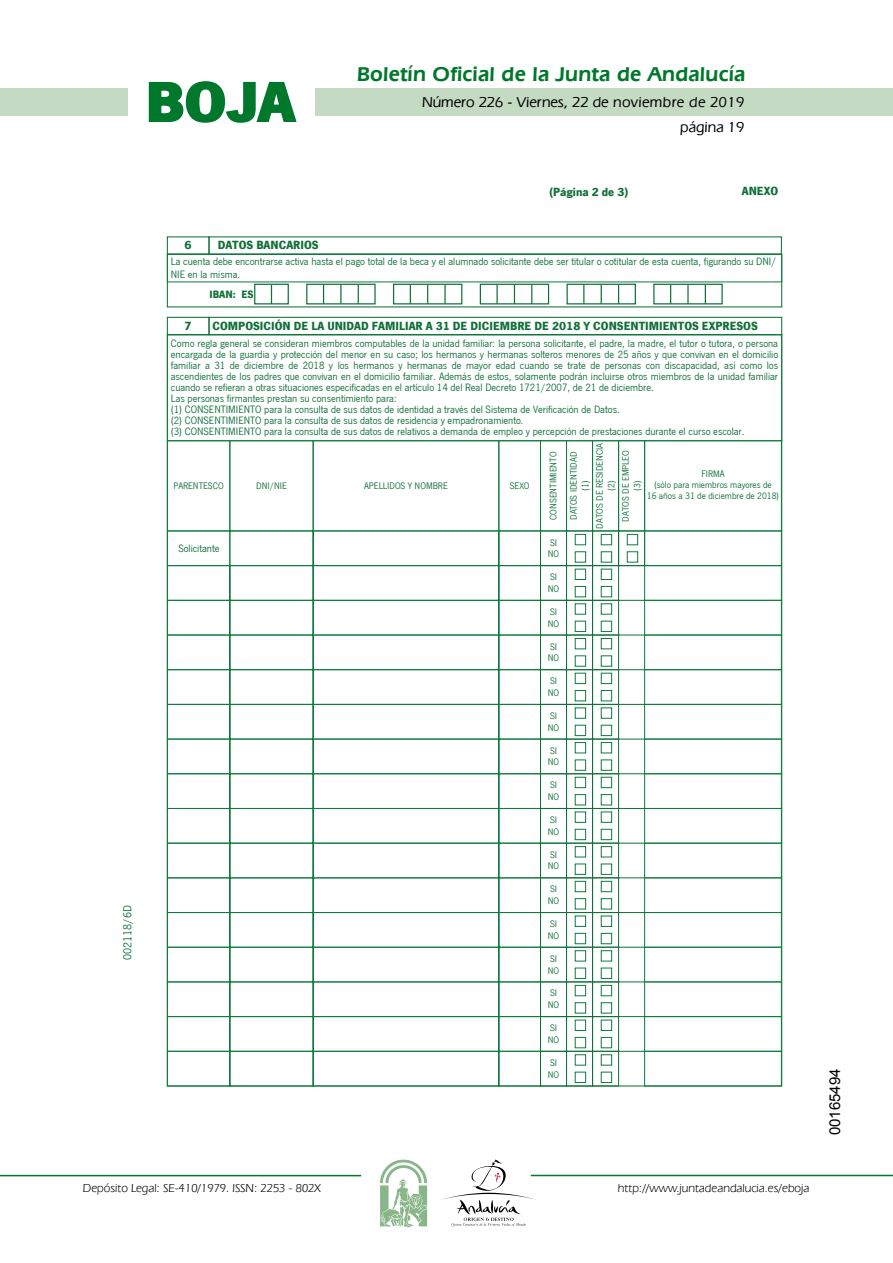
<style>
.page{position:relative;width:893px;height:1263px;background:#fff}
.page>*{position:absolute;margin:0;border:0;box-sizing:border-box;transform-origin:0 0}
.t1{font:700 57.75px "News Got T";color:#00782c;scale:1.14 1}
.t2{font:600 21px "Eras IT Cby BT";letter-spacing:.01em;color:#00782c}
.t3{font:500 15px/24.5px "Eras IT Cby BT";color:#000;text-align:right}
.t4{font:15px "Arial";color:#000}
.t5{font:700 12.3px "News Got T";color:#107039}
.t6{font:12.3px "News Got T";color:#107039}
.t7{font:12px "Eras IT Cby BT";color:#000}
.t8{font:10.95px/10.9px "News Got T";color:#107039}
.t9{font:700 10.95px "News Got T";color:#107039}
.t10{font:9.75px/11.7px "News Got T";color:#107039}
</style>
<div class="page">
<div style="left:315px;top:88px;width:577px;height:28px;background:#c5dac3"></div>
<div style="left:0;top:88px;width:128px;height:28px;background:#c5dac3"></div>
<hr style="left:0;top:1175px;width:361px;height:1px;background:#00782c">
<hr style="left:531px;top:1175px;width:361px;height:1px;background:#00782c">
<svg style="left:148px;top:81px;width:149px;height:42px"></svg>
<svg style="left:380px;top:1159px;width:47px;height:68px"></svg>
<svg style="left:442px;top:1159px;width:100px;height:67px"></svg>
<div style="left:167px;top:254px;width:614px;height:28px;border:1px solid #0d7b3e"></div>
<div style="left:167px;top:317px;width:42px;height:18px;border:1px solid #107039"></div>
<div style="left:208px;top:317px;width:574px;height:18px;border:1px solid #107039"></div>
<div style="left:167px;top:335px;width:614px;height:106px;border:1px solid #0d7b3e"></div>
<div style="left:167px;top:441px;width:63px;height:90px;border:1px solid #0d7b3e"></div>
<div style="left:313px;top:441px;width:186px;height:90px;border:1px solid #0d7b3e"></div>
<div style="left:498px;top:441px;width:42px;height:90px;border:1px solid #0d7b3e"></div>
<div style="left:540px;top:441px;width:26px;height:90px;border:1px solid #0d7b3e"></div>
<div style="left:566px;top:441px;width:26px;height:90px;border:1px solid #0d7b3e"></div>
<div style="left:592px;top:441px;width:26px;height:90px;border:1px solid #0d7b3e"></div>
<div style="left:618px;top:441px;width:26px;height:90px;border:1px solid #0d7b3e"></div>
<div style="left:644px;top:441px;width:137px;height:90px;border:1px solid #0d7b3e"></div>
<svg style="left:167px;top:531px;width:614px;height:555px"></svg>
<div style="left:644px;top:1051px;width:137px;height:35px;border:1px solid #0d7b3e"></div>
<div style="left:254px;top:284px;width:35px;height:20px;border:1px solid #107039"></div>
<svg style="left:271px;top:285px;width:1px;height:19px"></svg>
<div style="left:306px;top:284px;width:69px;height:20px;border:1px solid #107039"></div>
<svg style="left:323px;top:285px;width:1px;height:19px"></svg>
<svg style="left:340px;top:285px;width:1px;height:19px"></svg>
<svg style="left:357px;top:285px;width:2px;height:19px"></svg>
<div style="left:393px;top:284px;width:69px;height:20px;border:1px solid #107039"></div>
<svg style="left:410px;top:285px;width:1px;height:19px"></svg>
<svg style="left:427px;top:285px;width:1px;height:19px"></svg>
<svg style="left:444px;top:285px;width:1px;height:19px"></svg>
<div style="left:479px;top:284px;width:70px;height:20px;border:1px solid #107039"></div>
<svg style="left:496px;top:285px;width:1px;height:19px"></svg>
<svg style="left:514px;top:285px;width:1px;height:19px"></svg>
<svg style="left:531px;top:285px;width:1px;height:19px"></svg>
<div style="left:566px;top:284px;width:70px;height:20px;border:1px solid #107039"></div>
<svg style="left:583px;top:285px;width:1px;height:19px"></svg>
<svg style="left:600px;top:285px;width:2px;height:19px"></svg>
<svg style="left:618px;top:285px;width:1px;height:19px"></svg>
<div style="left:653px;top:284px;width:69px;height:20px;border:1px solid #107039"></div>
<svg style="left:670px;top:285px;width:1px;height:19px"></svg>
<svg style="left:687px;top:285px;width:1px;height:19px"></svg>
<svg style="left:704px;top:285px;width:2px;height:19px"></svg>
<h1 class="t1" style="left:145px;top:68px;width:133px">BOJA</h1>
<h2 class="t2" style="left:357px;top:62px;width:390px">Boletín Oficial de la Junta de Andalucía</h2>
<h3 class="t3" style="left:422px;top:90px;width:324px">Número 226 - Viernes, 22 de noviembre de 2019 página 19</h3>
<p class="t5" style="left:549px;top:184px;width:81px">(Página 2 de 3)</p>
<p class="t5" style="left:741px;top:183px;width:38px">ANEXO</p>
<p class="t5" style="left:185px;top:238px;width:9px">6</p>
<p class="t5" style="left:218px;top:238px;width:102px">DATOS BANCARIOS</p>
<p class="t8" style="left:171px;top:255px;width:607px;line-height:13.2px">La cuenta debe encontrarse activa hasta el pago total de la beca y el alumnado solicitante debe ser titular o cotitular de esta cuenta, figurando su DNI/<br>NIE en la misma.</p>
<p class="t9" style="left:209px;top:288px;width:46px">IBAN: ES</p>
<p class="t5" style="left:185px;top:319px;width:9px">7</p>
<p class="t5" style="left:212px;top:319px;width:547px">COMPOSICIÓN DE LA UNIDAD FAMILIAR A 31 DE DICIEMBRE DE 2018 Y CONSENTIMIENTOS EXPRESOS</p>
<p class="t8" style="left:171px;top:338px;width:609px">Como regla general se consideran miembros computables de la unidad familiar: la persona solicitante, el padre, la madre, el tutor o tutora, o persona encargada de la guardia y protección del menor en su caso; los hermanos y hermanas solteros menores de 25 años y que convivan en el domicilio familiar a 31 de diciembre de 2018 y los hermanos y hermanas de mayor edad cuando se trate de personas con discapacidad, así como los ascendientes de los padres que convivan en el domicilio familiar. Además de estos, solamente podrán incluirse otros miembros de la unidad familiar cuando se refieran a otras situaciones especificadas en el artículo 14 del Real Decreto 1721/2007, de 21 de diciembre.<br>Las personas firmantes prestan su consentimiento para:<br>(1) CONSENTIMIENTO para la consulta de sus datos de identidad a través del Sistema de Verificación de Datos.<br>(2) CONSENTIMIENTO para la consulta de sus datos de residencia y empadronamiento.<br>(3) CONSENTIMIENTO para la consulta de sus datos de relativos a demanda de empleo y percepción de prestaciones durante el curso escolar.</p>
<p class="t6" style="left:120px;top:960px;width:56px;rotate:-90deg">002118/6D</p>
<p class="t10" style="left:173px;top:480px;width:52px">PARENTESCO</p>
<p class="t10" style="left:256px;top:480px;width:32px">DNI/NIE</p>
<p class="t10" style="left:364px;top:480px;width:85px">APELLIDOS Y NOMBRE</p>
<p class="t10" style="left:509px;top:480px;width:21px">SEXO</p>
<p class="t10" style="left:543px;top:520px;width:70px;line-height:20.1px;rotate:-90deg">CONSENTIMIENTO<br>DATOS IDENTIDAD</p>
<p class="t10" style="left:578px;top:529px;width:87px;line-height:14.2px;text-align:center;rotate:-90deg">(1)<br>DATOS DE RESIDENCIA</p>
<p class="t10" style="left:604px;top:522px;width:73px;line-height:14.2px;text-align:center;rotate:-90deg">(2)<br>DATOS DE EMPLEO</p>
<p class="t10" style="left:631px;top:491px;width:11px;rotate:-90deg">(3)</p>
<p class="t10" style="left:647px;top:469px;width:134px;line-height:10.9px;text-align:center">FIRMA<br>(sólo para miembros mayores de<br>16 años a 31 de diciembre de 2018)</p>
<p class="t8" style="left:178px;top:543px;width:43px">Solicitante</p>
<p class="t10" style="left:548px;top:537px;width:13px">SI<br>NO</p>
<p class="t10" style="left:548px;top:571px;width:13px">SI<br>NO</p>
<p class="t10" style="left:548px;top:606px;width:13px">SI<br>NO</p>
<p class="t10" style="left:548px;top:641px;width:13px">SI<br>NO</p>
<p class="t10" style="left:548px;top:675px;width:13px">SI<br>NO</p>
<p class="t10" style="left:548px;top:710px;width:13px">SI<br>NO</p>
<p class="t10" style="left:548px;top:745px;width:13px">SI<br>NO</p>
<p class="t10" style="left:548px;top:779px;width:13px">SI<br>NO</p>
<p class="t10" style="left:548px;top:814px;width:13px">SI<br>NO</p>
<p class="t10" style="left:548px;top:849px;width:13px">SI<br>NO</p>
<p class="t10" style="left:548px;top:884px;width:13px">SI<br>NO</p>
<p class="t10" style="left:548px;top:918px;width:13px">SI<br>NO</p>
<p class="t10" style="left:548px;top:953px;width:13px">SI<br>NO</p>
<p class="t10" style="left:548px;top:988px;width:13px">SI<br>NO</p>
<p class="t10" style="left:548px;top:1022px;width:13px">SI<br>NO</p>
<p class="t10" style="left:548px;top:1057px;width:13px">SI<br>NO</p>
<p class="t7" style="left:83px;top:1181px;width:239px">Depósito Legal: SE-410/1979. ISSN: 2253 - 802X</p>
<p class="t7" style="left:618px;top:1181px;width:193px">http://www.juntadeandalucia.es/eboja</p>
<h3 class="t4" style="left:825px;top:1135px;width:68px;rotate:-90deg">00165494</h3>
</div>
